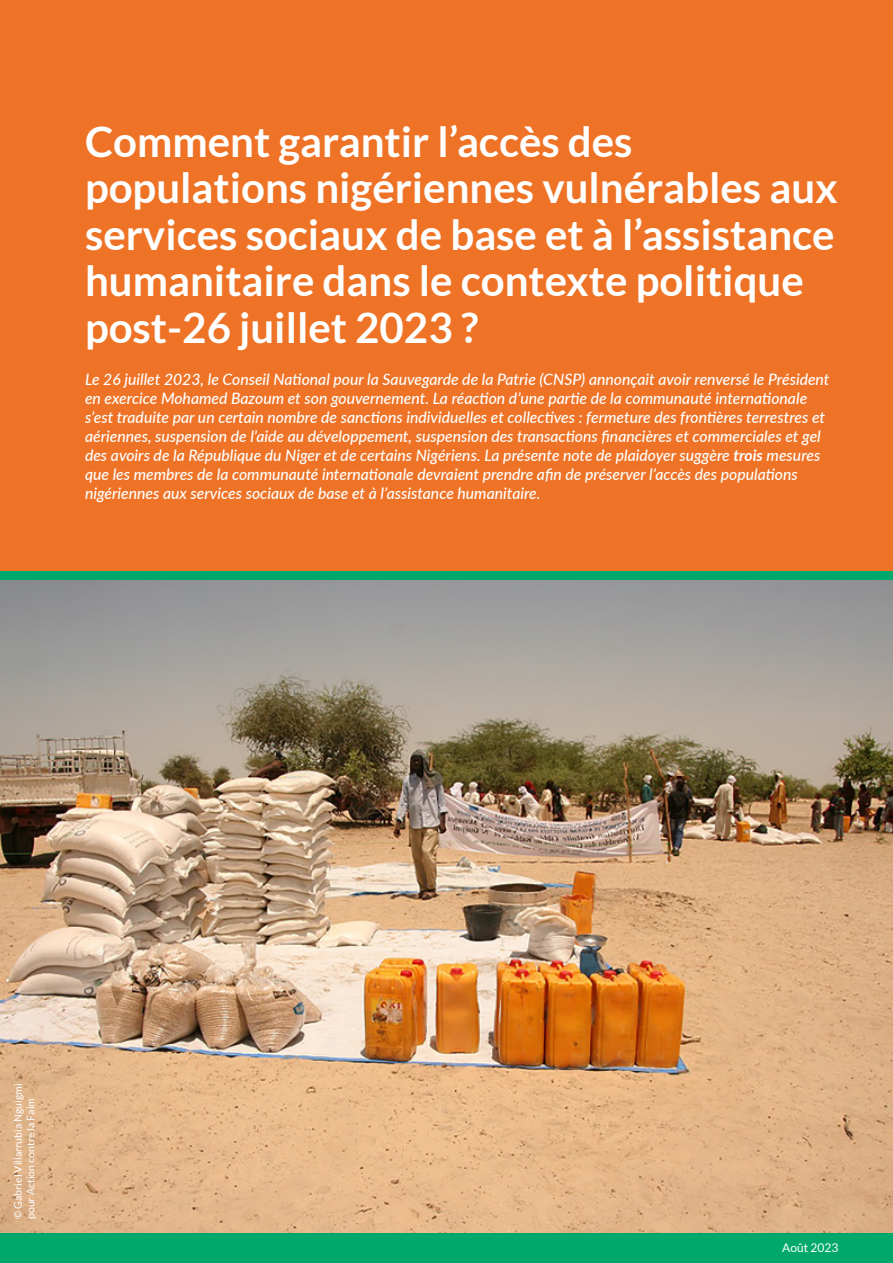
<style>
.page{position:relative;width:893px;height:1263px;background:#fff}
.page>*{position:absolute;margin:0;border:0;box-sizing:border-box;transform-origin:0 0}
.t1{font:700 42px/46.5px "Lato";color:#fff}
.t2{font:italic 500 15.75px/18.9px "Lato";color:#fff}
.t3{font:12px "Lato";color:#fff}
.t4{font:10.5px/12.6px "Lato";color:#fff}
.s1{font-weight:700}
</style>
<div class="page">
<div style="left:0;top:0;width:893px;height:589px;background:#ee7326"></div>
<img style="left:0;top:580px;width:893px;height:653px">
<div style="left:0;top:571px;width:893px;height:9px;background:#00a96b"></div>
<div style="left:0;top:1233px;width:893px;height:30px;background:#00a96b"></div>
<h1 class="t1" style="left:85px;top:118px;width:754px">Comment garantir l’accès des populations nigériennes vulnérables aux services sociaux de base et à l’assistance humanitaire dans le contexte politique post-26 juillet 2023 ?</h1>
<p class="t2" style="left:85px;top:370px;width:746px">Le 26 juillet 2023, le Conseil National pour la Sauvegarde de la Patrie (CNSP) annonçait avoir renversé le Président en exercice Mohamed Bazoum et son gouvernement. La réaction d’une partie de la communauté internationale s’est traduite par un certain nombre de sanctions individuelles et collectives : fermeture des frontières terrestres et aériennes, suspension de l’aide au développement, suspension des transactions financières et commerciales et gel des avoirs de la République du Niger et de certains Nigériens. La présente note de plaidoyer suggère <span class="s1">trois</span> mesures que les membres de la communauté internationale devraient prendre afin de préserver l’accès des populations nigériennes aux services sociaux de base et à l’assistance humanitaire.</p>
<p class="t4" style="left:12px;top:1219px;width:137px;rotate:-90deg">© Gabriel Villarrubia Nguigmi pour Action contre la Faim</p>
<p class="t3" style="left:782px;top:1241px;width:58px">Août 2023</p>
</div>
